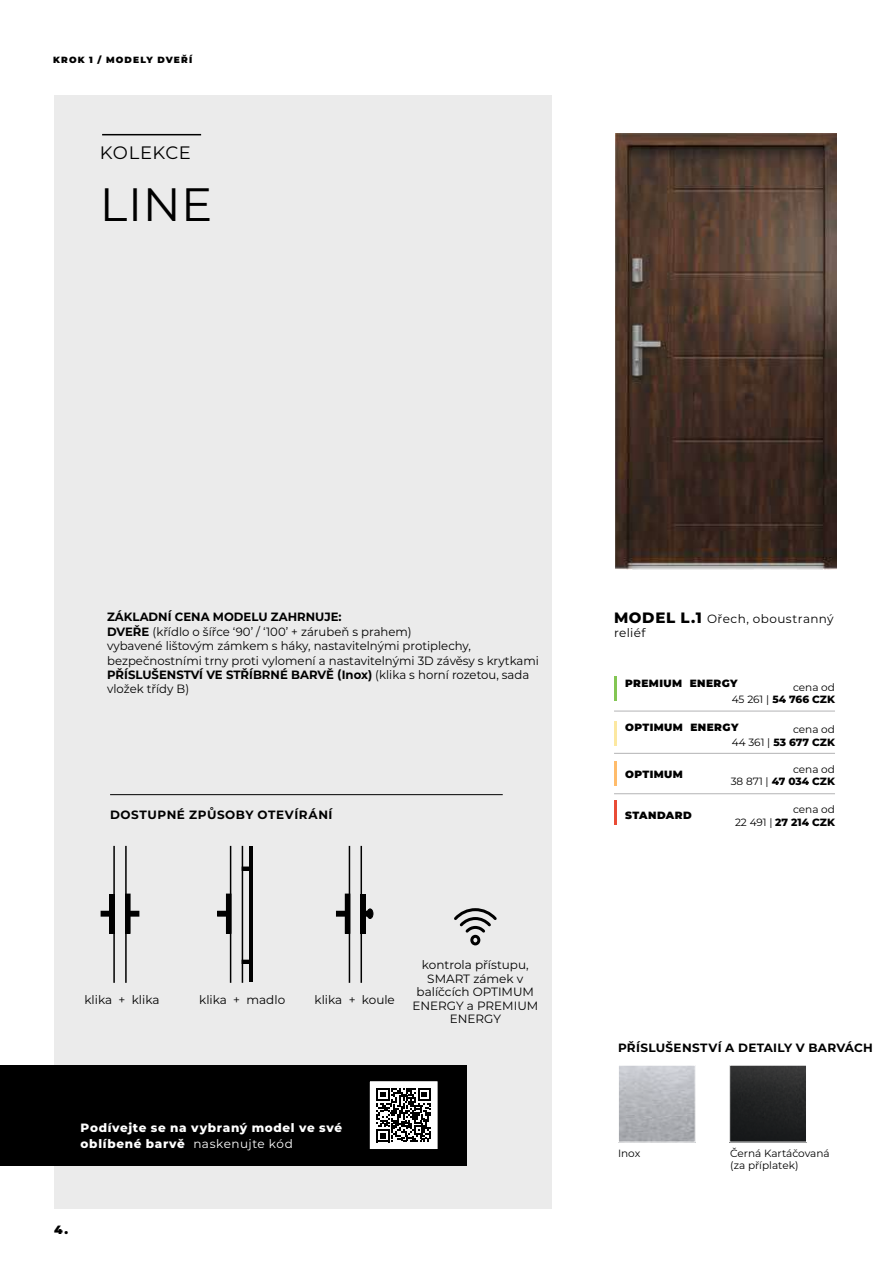
<style>
.page{position:relative;width:893px;height:1263px;background:#fff}
.page>*{position:absolute;margin:0;border:0;box-sizing:border-box;transform-origin:0 0}
.t1{font:46.8px "Montserrat";color:#000}
.t2{font:18px "Montserrat";letter-spacing:.025em;color:#000}
.t3{font:12px/14.5px "Montserrat";color:#000;text-align:center}
.t4{font:800 12px/16.5px "Montserrat";letter-spacing:.055em;color:#fff}
.t5{font:700 12px "Montserrat";letter-spacing:.035em;color:#000}
.t6{font:12px/14.4px "Montserrat";letter-spacing:.035em;color:#000}
.t7{font:900 12px "Montserrat";color:#000}
.t8{font:10.5px/12.6px "Montserrat";color:#000;text-align:right}
.t9{font:900 10.5px "Montserrat";letter-spacing:.04em;color:#000}
.t10{font:900 9px "Montserrat";letter-spacing:.13em;color:#000}
.s1{font-weight:700}
.s2{font-weight:400}
.s3{font-weight:800;font-size:15px}
.s4{font-weight:800}
</style>
<div class="page">
<div style="left:54px;top:96px;width:497px;height:1113px;background:#ebebeb"></div>
<hr style="left:614px;top:676px;width:3px;height:25px;background:#83c653">
<hr style="left:614px;top:721px;width:3px;height:25px;background:#fce8a1">
<hr style="left:614px;top:761px;width:3px;height:24px;background:#ffbc6b">
<hr style="left:614px;top:800px;width:3px;height:25px;background:#e94c36">
<hr style="left:614px;top:793px;width:221px;height:1px;background:#bcbcbd">
<hr style="left:614px;top:753px;width:221px;height:1px;background:#bcbcbd">
<hr style="left:614px;top:710px;width:221px;height:2px;background:#bcbcbd">
<img style="left:615px;top:134px;width:221px;height:436px">
<div style="left:0;top:1065px;width:466px;height:100px;background:#000"></div>
<hr style="left:102px;top:134px;width:99px;height:1px;background:#000">
<img style="left:731px;top:1067px;width:74px;height:73px">
<div style="left:729px;top:1065px;width:78px;height:77px;border:1px solid #fff"></div>
<div style="left:618px;top:1065px;width:78px;height:77px;border:1px solid #fff"></div>
<hr style="left:110px;top:794px;width:393px;height:1px;background:#000">
<svg style="left:454px;top:908px;width:43px;height:38px"></svg>
<hr style="left:113px;top:846px;width:2px;height:137px;background:#000">
<hr style="left:125px;top:846px;width:2px;height:137px;background:#000">
<hr style="left:126px;top:894px;width:4px;height:39px;background:#000">
<div style="left:110px;top:894px;width:5px;height:39px;background:#000"></div>
<div style="left:126px;top:911px;width:13px;height:5px;background:#000"></div>
<div style="left:101px;top:911px;width:13px;height:5px;background:#000"></div>
<hr style="left:361px;top:846px;width:1px;height:137px;background:#000">
<hr style="left:349px;top:846px;width:1px;height:137px;background:#000">
<div style="left:345px;top:894px;width:5px;height:39px;background:#000"></div>
<div style="left:361px;top:894px;width:5px;height:39px;background:#000"></div>
<div style="left:336px;top:911px;width:13px;height:5px;background:#000"></div>
<div style="left:361px;top:911px;width:10px;height:5px;background:#000"></div>
<div style="left:367px;top:909px;width:6px;height:9px;background:#000;border-radius:50%"></div>
<div style="left:367px;top:908px;width:6px;height:11px;border:1px solid #000;border-radius:50%"></div>
<hr style="left:242px;top:846px;width:1px;height:137px;background:#000">
<hr style="left:230px;top:846px;width:1px;height:137px;background:#000">
<hr style="left:249px;top:846px;width:4px;height:135px;background:#000">
<div style="left:226px;top:894px;width:5px;height:39px;background:#000"></div>
<div style="left:218px;top:911px;width:12px;height:5px;background:#000"></div>
<div style="left:242px;top:960px;width:11px;height:4px;border:1px solid #000"></div>
<div style="left:242px;top:867px;width:11px;height:4px;border:1px solid #000"></div>
<div style="left:369px;top:1080px;width:69px;height:70px;background:#fff"></div>
<svg style="left:377px;top:1088px;width:54px;height:54px"></svg>
<div style="left:368px;top:1080px;width:71px;height:70px;border:2px solid #000"></div>
<p class="t10" style="left:53px;top:53px;width:141px">KROK 1 / MODELY DVEŘÍ</p>
<h2 class="t2" style="left:100px;top:141px;width:93px">KOLEKCE</h2>
<h1 class="t1" style="left:100px;top:172px;width:114px">LINE</h1>
<p class="t3" style="left:107px;top:609px;width:433px;text-align:left"><span class="s1">ZÁKLADNÍ CENA MODELU ZAHRNUJE:<br>DVEŘE</span> (křídlo o šířce ‘90’ / ‘100’ + zárubeň s prahem)<br>vybavené lištovým zámkem s háky, nastavitelnými protiplechy, bezpečnostními trny proti vylomení a nastavitelnými 3D závěsy s krytkami <span class="s1">PŘÍSLUŠENSTVÍ VE STŘÍBRNÉ BARVĚ (Inox)</span> (klika s horní rozetou, sada vložek třídy B)</p>
<p class="t5" style="left:110px;top:806px;width:224px">DOSTUPNÉ ZPŮSOBY OTEVÍRÁNÍ</p>
<p class="t3" style="left:84px;top:992px;width:77px">klika + klika</p>
<p class="t3" style="left:199px;top:992px;width:88px">klika + madlo</p>
<p class="t3" style="left:315px;top:992px;width:82px">klika + koule</p>
<p class="t3" style="left:412px;top:958px;width:127px;line-height:13.5px">kontrola přístupu,<br>SMART zámek v balíčcích OPTIMUM<br>ENERGY a PREMIUM<br>ENERGY</p>
<p class="t4" style="left:81px;top:1119px;width:263px">Podívejte se na vybraný model ve své oblíbené barvě <span class="s2">naskenujte kód</span></p>
<p class="t7" style="left:54px;top:1220px;width:16px">4.</p>
<p class="t6" style="left:614px;top:611px;width:221px"><span class="s3">MODEL L.1</span> Ořech, oboustranný reliéf</p>
<p class="t9" style="left:625px;top:675px;width:114px">PREMIUM ENERGY</p>
<p class="t9" style="left:625px;top:719px;width:115px">OPTIMUM ENERGY</p>
<p class="t9" style="left:625px;top:766px;width:59px">OPTIMUM</p>
<p class="t9" style="left:625px;top:807px;width:68px">STANDARD</p>
<p class="t8" style="left:732px;top:680px;width:105px">cena od<br>45 261 | <span class="s4">54 766 CZK</span></p>
<p class="t8" style="left:732px;top:723px;width:105px">cena od<br>44 361 | <span class="s4">53 677 CZK</span></p>
<p class="t8" style="left:731px;top:762px;width:106px">cena od<br>38 871 | <span class="s4">47 034 CZK</span></p>
<p class="t8" style="left:735px;top:803px;width:101px">cena od<br>22 491 | <span class="s4">27 214 CZK</span></p>
<p class="t5" style="left:618px;top:1039px;width:256px">PŘÍSLUŠENSTVÍ A DETAILY V BARVÁCH</p>
<p class="t8" style="left:618px;top:1146px;width:24px">Inox</p>
<p class="t8" style="left:730px;top:1146px;width:101px;text-align:left">Černá Kartáčovaná (za příplatek)</p>
</div>
